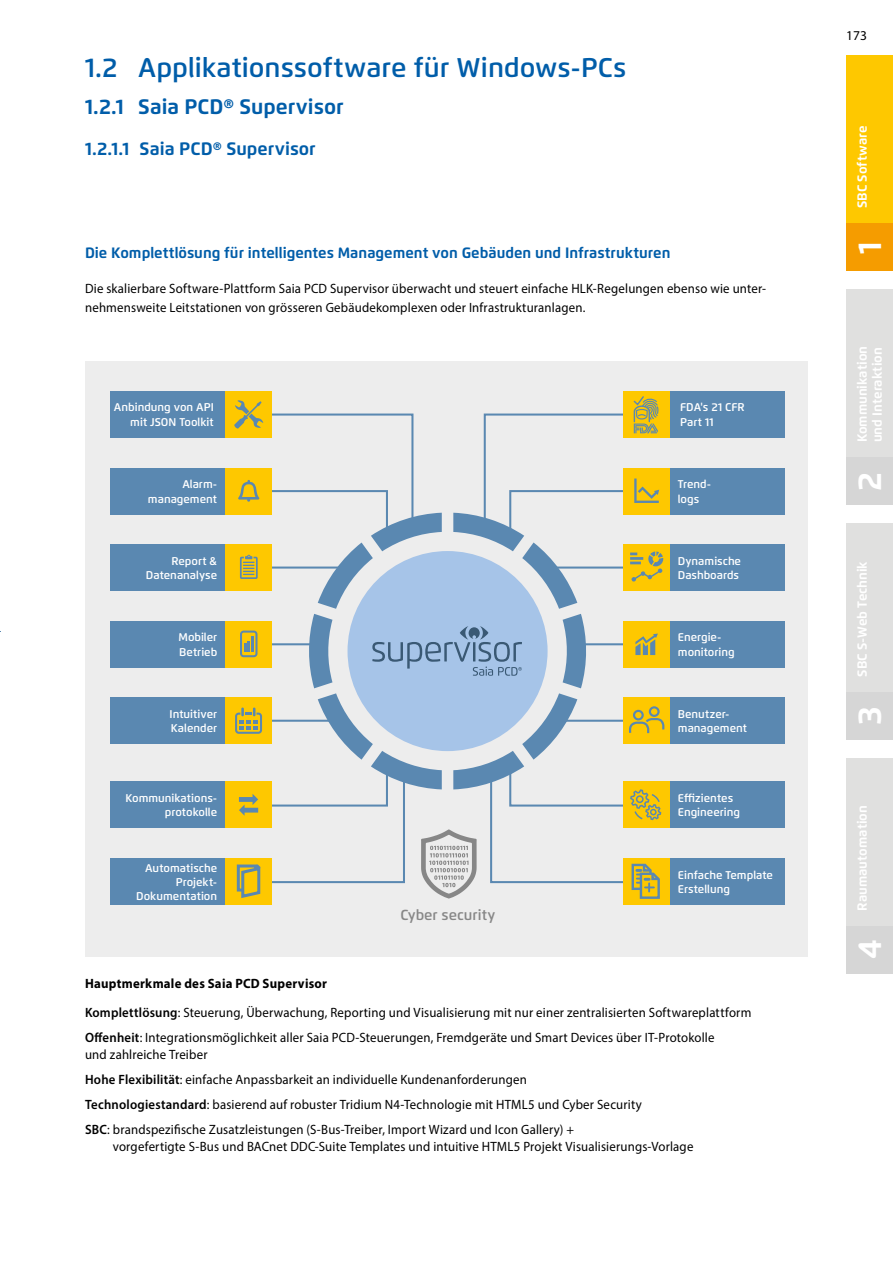
<style>
.page{position:relative;width:893px;height:1263px;background:#fff}
.page>*{position:absolute;margin:0;border:0;box-sizing:border-box;transform-origin:0 0}
.t1{font:700 33px "Flexo";color:#fff}
.Headline_Flexo_x_x{font:600 27px "Flexo";color:#005da9}
.Headline_Flexo_x_x_x{font:700 21px "Flexo";color:#005da9}
.Headline_Flexo_x_x_x-2{font:700 18px "Flexo";color:#005da9}
.Headline_Flexo_bold{font:700 15px "Flexo";color:#005da9}
.lauftext{font:600 14.55px "Flexo";color:#878787}
.Grundtext__regular_9{font:13.5px/16.5px "Myriad Pro";letter-spacing:.015em;color:#000;scale:.95 1}
.Grundtext__bold__9_1{font:700 13.5px "Myriad Pro";letter-spacing:.02em;color:#000;scale:.95 1}
.Grundtext__regular_9-2{font:13.5px "Myriad Pro";letter-spacing:.015em;color:#000}
.t2{font:700 13.2px/15px "Flexo";color:#fff}
.rechtsbündig{font:600 11.25px/14.2px "Flexo";color:#fff;text-align:right}
.linksbündig{font:600 11.25px/14.2px "Flexo";color:#fff}
.s1{font-weight:600}
</style>
<div class="page">
<div style="left:846px;top:55px;width:47px;height:216px;background:#fec800"></div>
<div style="left:846px;top:223px;width:47px;height:48px;background:#f59c00"></div>
<div style="left:846px;top:289px;width:47px;height:216px;background:#e0e0df"></div>
<div style="left:846px;top:458px;width:47px;height:47px;background:#d6d6d6"></div>
<div style="left:846px;top:524px;width:47px;height:215px;background:#e0e0df"></div>
<div style="left:846px;top:692px;width:47px;height:47px;background:#d6d6d6"></div>
<div style="left:846px;top:758px;width:47px;height:215px;background:#e0e0df"></div>
<div style="left:846px;top:926px;width:47px;height:47px;background:#d6d6d6"></div>
<div style="left:85px;top:361px;width:723px;height:596px;background:#ededed"></div>
<svg style="left:307px;top:513px;width:281px;height:276px"></svg>
<div style="left:347px;top:551px;width:201px;height:200px;background:#a6c4e8;border-radius:50%"></div>
<svg style="left:372px;top:626px;width:150px;height:50px"></svg>
<svg style="left:421px;top:829px;width:56px;height:69px"></svg>
<hr style="left:267px;top:643px;width:58px;height:2px;background:#5a88b1">
<hr style="left:570px;top:643px;width:58px;height:2px;background:#5a88b1">
<hr style="left:267px;top:720px;width:78px;height:2px;background:#5a88b1">
<hr style="left:550px;top:720px;width:78px;height:2px;background:#5a88b1">
<hr style="left:267px;top:566px;width:75px;height:3px;background:#5a88b1">
<hr style="left:554px;top:566px;width:74px;height:3px;background:#5a88b1">
<div style="left:110px;top:468px;width:116px;height:46px;background:#5a88b1"></div>
<div style="left:669px;top:468px;width:116px;height:46px;background:#5a88b1"></div>
<div style="left:226px;top:468px;width:46px;height:46px;background:#fec800"></div>
<div style="left:623px;top:468px;width:46px;height:46px;background:#fec800"></div>
<div style="left:110px;top:544px;width:116px;height:47px;background:#5a88b1"></div>
<div style="left:669px;top:544px;width:116px;height:47px;background:#5a88b1"></div>
<div style="left:226px;top:544px;width:46px;height:47px;background:#fec800"></div>
<div style="left:623px;top:544px;width:46px;height:47px;background:#fec800"></div>
<svg style="left:240px;top:555px;width:18px;height:24px"></svg>
<div style="left:110px;top:621px;width:116px;height:46px;background:#5a88b1"></div>
<div style="left:669px;top:621px;width:116px;height:46px;background:#5a88b1"></div>
<div style="left:226px;top:621px;width:46px;height:46px;background:#fec800"></div>
<div style="left:623px;top:621px;width:46px;height:46px;background:#fec800"></div>
<div style="left:110px;top:697px;width:116px;height:47px;background:#5a88b1"></div>
<div style="left:669px;top:697px;width:116px;height:47px;background:#5a88b1"></div>
<div style="left:226px;top:697px;width:46px;height:47px;background:#fec800"></div>
<div style="left:623px;top:697px;width:46px;height:47px;background:#fec800"></div>
<div style="left:110px;top:782px;width:116px;height:46px;background:#5a88b1"></div>
<div style="left:669px;top:782px;width:116px;height:46px;background:#5a88b1"></div>
<div style="left:226px;top:782px;width:46px;height:46px;background:#fec800"></div>
<div style="left:623px;top:782px;width:46px;height:46px;background:#fec800"></div>
<svg style="left:630px;top:551px;width:33px;height:31px"></svg>
<svg style="left:635px;top:633px;width:23px;height:22px"></svg>
<svg style="left:235px;top:707px;width:27px;height:27px"></svg>
<svg style="left:240px;top:631px;width:18px;height:26px"></svg>
<svg style="left:629px;top:706px;width:35px;height:27px"></svg>
<div style="left:110px;top:391px;width:116px;height:47px;background:#5a88b1"></div>
<div style="left:669px;top:391px;width:116px;height:47px;background:#5a88b1"></div>
<div style="left:226px;top:391px;width:46px;height:47px;background:#fec800"></div>
<div style="left:623px;top:391px;width:46px;height:47px;background:#fec800"></div>
<div style="left:110px;top:858px;width:116px;height:46px;background:#5a88b1"></div>
<div style="left:669px;top:858px;width:116px;height:46px;background:#5a88b1"></div>
<div style="left:226px;top:858px;width:46px;height:46px;background:#fec800"></div>
<div style="left:623px;top:858px;width:46px;height:46px;background:#fec800"></div>
<svg style="left:235px;top:772px;width:171px;height:126px"></svg>
<svg style="left:234px;top:400px;width:180px;height:134px"></svg>
<svg style="left:489px;top:768px;width:172px;height:131px"></svg>
<svg style="left:483px;top:396px;width:176px;height:138px"></svg>
<p class="Headline_Flexo_x_x" style="left:85px;top:51px;width:543px">1.2 Applikationssoftware für Windows-PCs</p>
<p class="Headline_Flexo_x_x_x" style="left:85px;top:94px;width:260px">1.2.1 Saia PCD® Supervisor</p>
<p class="Headline_Flexo_x_x_x-2" style="left:85px;top:137px;width:232px">1.2.1.1 Saia PCD® Supervisor</p>
<p class="Headline_Flexo_bold" style="left:85px;top:244px;width:587px">Die Komplettlösung für intelligentes Management von Gebäuden und Infrastrukturen</p>
<p class="Grundtext__regular_9" style="left:85px;top:278px;width:718px;line-height:19.5px">Die skalierbare Software-Plattform Saia PCD Supervisor überwacht und steuert einfache HLK-Regelungen ebenso wie unter&shy;nehmensweite Leitstationen von grösseren Gebäudekomplexen oder Infrastrukturanlagen.</p>
<p class="rechtsbündig" style="left:114px;top:400px;width:101px;line-height:15px">Anbindung von API mit JSON Toolkit</p>
<p class="linksbündig" style="left:680px;top:400px;width:66px;line-height:15px">FDA's 21 CFR<br>Part 11</p>
<p class="rechtsbündig" style="left:148px;top:477px;width:71px">Alarm&shy;management</p>
<p class="linksbündig" style="left:678px;top:477px;width:35px">Trend&shy;logs</p>
<p class="rechtsbündig" style="left:146px;top:554px;width:73px">Report &amp;<br>Datenanalyse</p>
<p class="linksbündig" style="left:678px;top:554px;width:65px">Dynamische<br>Dashboards</p>
<p class="rechtsbündig" style="left:179px;top:630px;width:40px;text-align:left">Mobiler<br>Betrieb</p>
<p class="linksbündig" style="left:678px;top:630px;width:58px">Energie&shy;monitoring</p>
<p class="rechtsbündig" style="left:170px;top:707px;width:49px;text-align:left">Intuitiver<br>Kalender</p>
<p class="linksbündig" style="left:678px;top:707px;width:71px">Benutzer&shy;management</p>
<p class="rechtsbündig" style="left:125px;top:791px;width:93px">Kommunikations&shy;protokolle</p>
<p class="linksbündig" style="left:678px;top:791px;width:64px">Effizientes<br>Engineering</p>
<p class="rechtsbündig" style="left:136px;top:860px;width:82px">Automatische<br>Projekt-<br>Dokumentation</p>
<p class="linksbündig" style="left:678px;top:867px;width:97px">Einfache Template<br>Erstellung</p>
<p class="lauftext" style="left:401px;top:905px;width:96px">Cyber security</p>
<p class="Grundtext__bold__9_1" style="left:85px;top:975px;width:256px">Hauptmerkmale des Saia PCD Supervisor</p>
<p class="Grundtext__regular_9" style="left:85px;top:1004px;width:703px"><span class="s1">Komplettlösung</span>: Steuerung, Überwachung, Reporting und Visualisierung mit nur einer zentralisierten Softwareplattform</p>
<p class="Grundtext__regular_9" style="left:85px;top:1029px;width:664px"><span class="s1">Offenheit</span>: Integrationsmöglichkeit aller Saia PCD-Steuerungen, Fremdgeräte und Smart Devices über IT-Protokolle und zahlreiche Treiber</p>
<p class="Grundtext__regular_9" style="left:85px;top:1071px;width:466px"><span class="s1">Hohe Flexibilität</span>: einfache Anpassbarkeit an individuelle Kundenanforderungen</p>
<p class="Grundtext__regular_9" style="left:85px;top:1096px;width:588px"><span class="s1">Technologiestandard</span>: basierend auf robuster Tridium N4-Technologie mit HTML5 und Cyber Security</p>
<p class="Grundtext__regular_9" style="left:113px;top:1121px;width:613px;text-indent:-28px"><span class="s1">SBC</span>: brandspezifische Zusatzleistungen (S-Bus-Treiber, Import Wizard und Icon Gallery) +<br>vorgefertigte S-Bus und BACnet DDC-Suite Templates und intuitive HTML5 Projekt Visualisierungs-Vorlage</p>
<p class="Grundtext__regular_9-2" style="left:846px;top:27px;width:22px">173</p>
<p class="t2" style="left:855px;top:208px;width:84px;rotate:-90deg">SBC Software</p>
<h1 class="t1" style="left:850px;top:254px;width:14px;rotate:-90deg">1</h1>
<p class="t2" style="left:855px;top:442px;width:98px;rotate:-90deg">Kommunikation und Interaktion</p>
<h1 class="t1" style="left:850px;top:491px;width:20px;rotate:-90deg">2</h1>
<p class="t2" style="left:855px;top:676px;width:117px;rotate:-90deg">SBC S-Web Technik</p>
<h1 class="t1" style="left:850px;top:725px;width:20px;rotate:-90deg">3</h1>
<p class="t2" style="left:855px;top:911px;width:107px;rotate:-90deg">Raumautomation</p>
<h1 class="t1" style="left:850px;top:959px;width:21px;rotate:-90deg">4</h1>
</div>
